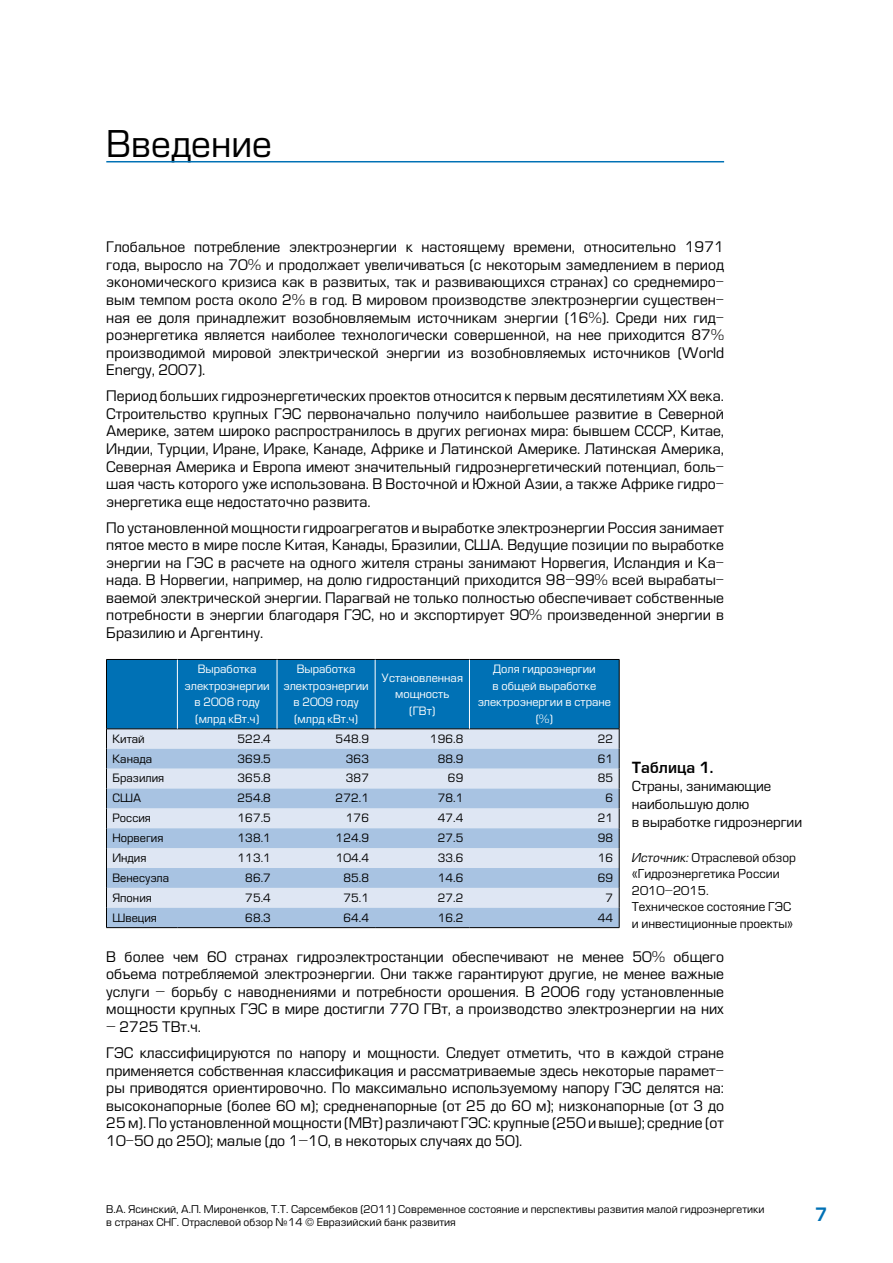
<style>
.page{position:relative;width:893px;height:1263px;background:#fff}
.page>*{position:absolute;margin:0;border:0;box-sizing:border-box;transform-origin:0 0}
.t1{font:36px "Europe";color:#000}
.t2{font:15px "Europe Demi Normal";color:#000}
.t3{font:14.25px/17.5px "Europe";color:#000;text-align:justify}
.t4{font:13.5px/18px "Europe";color:#000}
.t5{font:12px/16.5px "Europe";color:#000}
.t6{font:11.25px "Europe";color:#000}
.t7{font:11.25px/16.5px "Europe";color:#fff;text-align:center}
.t8{font:10.5px/12.6px "Europe";color:#000}
.s1{font-family:"Europe K";font-style:italic}
</style>
<div class="page">
<hr style="left:106px;top:161px;width:618px;height:1px;background:#0071b5">
<svg style="left:106px;top:659px;width:514px;height:268px;background:#8fb9da"></svg>
<hr style="left:106px;top:927px;width:71px;height:1px;background:#000">
<hr style="left:177px;top:927px;width:100px;height:1px;background:#000">
<hr style="left:277px;top:927px;width:98px;height:1px;background:#000">
<hr style="left:375px;top:927px;width:94px;height:1px;background:#000">
<hr style="left:469px;top:927px;width:150px;height:1px;background:#000">
<hr style="left:177px;top:660px;width:1px;height:69px;background:#fff">
<hr style="left:277px;top:660px;width:1px;height:69px;background:#fff">
<hr style="left:375px;top:660px;width:1px;height:69px;background:#fff">
<hr style="left:469px;top:660px;width:1px;height:69px;background:#fff">
<h1 class="t1" style="left:106px;top:123px;width:167px">Введение</h1>
<p class="t3" style="left:106px;top:239px;width:619px">Глобальное потребление электроэнергии к настоящему времени, относительно 1971 года, выросло на 70% и продолжает увеличиваться (с некоторым замедлением в период экономического кризиса как в развитых, так и развивающихся странах) со среднемиро&shy;вым темпом роста около 2% в год. В мировом производстве электроэнергии существен&shy;ная ее доля принадлежит возобновляемым источникам энергии (16%). Среди них гид&shy;роэнергетика является наиболее технологически совершенной, на нее приходится 87% производимой мировой электрической энергии из возобновляемых источников (World Energy, 2007).</p>
<p class="t3" style="left:106px;top:387px;width:619px">Период больших гидроэнергетических проектов относится к первым десятилетиям ХХ века.<br>Строительство крупных ГЭС первоначально получило наибольшее развитие в Северной Америке, затем широко распространилось в других регионах мира: бывшем СССР, Китае, Индии, Турции, Иране, Ираке, Канаде, Африке и Латинской Америке. Латинская Америка, Северная Америка и Европа имеют значительный гидроэнергетический потенциал, боль&shy;шая часть которого уже использована. В Восточной и Южной Азии, а также Африке гидро&shy;энергетика еще недостаточно развита.</p>
<p class="t3" style="left:106px;top:519px;width:619px">По установленной мощности гидроагрегатов и выработке электроэнергии Россия занимает пятое место в мире после Китая, Канады, Бразилии, США. Ведущие позиции по выработке энергии на ГЭС в расчете на одного жителя страны занимают Норвегия, Исландия и Ка&shy;нада. В Норвегии, например, на долю гидростанций приходится 98–99% всей вырабаты&shy;ваемой электрической энергии. Парагвай не только полностью обеспечивает собственные потребности в энергии благодаря ГЭС, но и экспортирует 90% произведенной энергии в Бразилию и Аргентину.</p>
<p class="t7" style="left:185px;top:661px;width:87px">Выработка электроэнергии в 2008 году (млрд кВт.ч)</p>
<p class="t7" style="left:283px;top:661px;width:87px">Выработка электроэнергии в 2009 году (млрд кВт.ч)</p>
<p class="t7" style="left:382px;top:669px;width:83px">Установленная мощность (ГВт)</p>
<p class="t7" style="left:478px;top:661px;width:135px">Доля гидроэнергии<br>в общей выработке электроэнергии в стране (%)</p>
<p class="t6" style="left:112px;top:732px;width:34px">Китай</p>
<p class="t6" style="left:238px;top:732px;width:35px">522.4</p>
<p class="t6" style="left:336px;top:732px;width:35px">548.9</p>
<p class="t6" style="left:430px;top:732px;width:35px">196.8</p>
<p class="t6" style="left:598px;top:732px;width:17px">22</p>
<p class="t6" style="left:112px;top:752px;width:41px">Канада</p>
<p class="t6" style="left:238px;top:752px;width:35px">369.5</p>
<p class="t6" style="left:346px;top:752px;width:25px">363</p>
<p class="t6" style="left:438px;top:752px;width:27px">88.9</p>
<p class="t6" style="left:598px;top:752px;width:17px">61</p>
<p class="t6" style="left:112px;top:772px;width:53px">Бразилия</p>
<p class="t6" style="left:238px;top:772px;width:35px">365.8</p>
<p class="t6" style="left:346px;top:772px;width:25px">387</p>
<p class="t6" style="left:448px;top:772px;width:17px">69</p>
<p class="t6" style="left:598px;top:772px;width:17px">85</p>
<p class="t6" style="left:112px;top:792px;width:30px">США</p>
<p class="t6" style="left:238px;top:792px;width:35px">254.8</p>
<p class="t6" style="left:336px;top:792px;width:35px">272.1</p>
<p class="t6" style="left:438px;top:792px;width:27px">78.1</p>
<p class="t6" style="left:605px;top:792px;width:9px">6</p>
<p class="t6" style="left:112px;top:811px;width:40px">Россия</p>
<p class="t6" style="left:238px;top:811px;width:35px">167.5</p>
<p class="t6" style="left:346px;top:811px;width:25px">176</p>
<p class="t6" style="left:438px;top:811px;width:27px">47.4</p>
<p class="t6" style="left:598px;top:811px;width:17px">21</p>
<p class="t6" style="left:112px;top:831px;width:52px">Норвегия</p>
<p class="t6" style="left:238px;top:831px;width:35px">138.1</p>
<p class="t6" style="left:336px;top:831px;width:35px">124.9</p>
<p class="t6" style="left:438px;top:831px;width:27px">27.5</p>
<p class="t6" style="left:598px;top:831px;width:17px">98</p>
<p class="t6" style="left:112px;top:851px;width:35px">Индия</p>
<p class="t6" style="left:238px;top:851px;width:35px">113.1</p>
<p class="t6" style="left:336px;top:851px;width:35px">104.4</p>
<p class="t6" style="left:438px;top:851px;width:27px">33.6</p>
<p class="t6" style="left:598px;top:851px;width:17px">16</p>
<p class="t6" style="left:112px;top:871px;width:58px">Венесуэла</p>
<p class="t6" style="left:245px;top:871px;width:27px">86.7</p>
<p class="t6" style="left:343px;top:871px;width:27px">85.8</p>
<p class="t6" style="left:438px;top:871px;width:27px">14.6</p>
<p class="t6" style="left:598px;top:871px;width:17px">69</p>
<p class="t6" style="left:112px;top:891px;width:41px">Япония</p>
<p class="t6" style="left:245px;top:891px;width:27px">75.4</p>
<p class="t6" style="left:343px;top:891px;width:27px">75.1</p>
<p class="t6" style="left:438px;top:891px;width:27px">27.2</p>
<p class="t6" style="left:605px;top:891px;width:9px">7</p>
<p class="t6" style="left:112px;top:911px;width:46px">Швеция</p>
<p class="t6" style="left:245px;top:911px;width:27px">68.3</p>
<p class="t6" style="left:343px;top:911px;width:27px">64.4</p>
<p class="t6" style="left:438px;top:911px;width:27px">16.2</p>
<p class="t6" style="left:598px;top:911px;width:17px">44</p>
<p class="t3" style="left:106px;top:948px;width:619px">В более чем 60 странах гидроэлектростанции обеспечивают не менее 50% общего объема потребляемой электроэнергии. Они также гарантируют другие, не менее важные услуги – борьбу с наводнениями и потребности орошения. В 2006 году установленные мощности крупных ГЭС в мире достигли 770 ГВт, а производство электроэнергии на них</p>
<p class="t3" style="left:106px;top:1014px;width:619px;line-height:26.1px">– 2725 ТВт.ч.<br>ГЭС классифицируются по напору и мощности. Следует отметить, что в каждой стране</p>
<p class="t3" style="left:106px;top:1062px;width:619px">применяется собственная классификация и рассматриваемые здесь некоторые парамет&shy;ры приводятся ориентировочно. По максимально используемому напору ГЭС делятся на: высоконапорные (более 60 м); средненапорные (от 25 до 60 м); низконапорные (от 3 до 25 м). По установленной мощности (МВт) различают ГЭС: крупные (250 и выше); средние (от 10-50 до 250); малые (до 1–10, в некоторых случаях до 50).</p>
<p class="t2" style="left:632px;top:759px;width:83px">Таблица 1.</p>
<p class="t4" style="left:632px;top:777px;width:172px">Страны, занимающие наибольшую долю<br>в выработке гидроэнергии</p>
<p class="t5" style="left:632px;top:849px;width:166px"><span class="s1">Источник:</span> Отраслевой обзор «Гидроэнергетика России<br>2010–2015.<br>Техническое состояние ГЭС и инвестиционные проекты»</p>
<p class="t8" style="left:106px;top:1203px;width:660px">В.А. Ясинский, А.П. Мироненков, Т.Т. Сарсембеков (2011) Современное состояние и перспективы развития малой гидроэнергетики в странах СНГ. Отраслевой обзор №14 © Евразийский банк развития</p>
</div>
